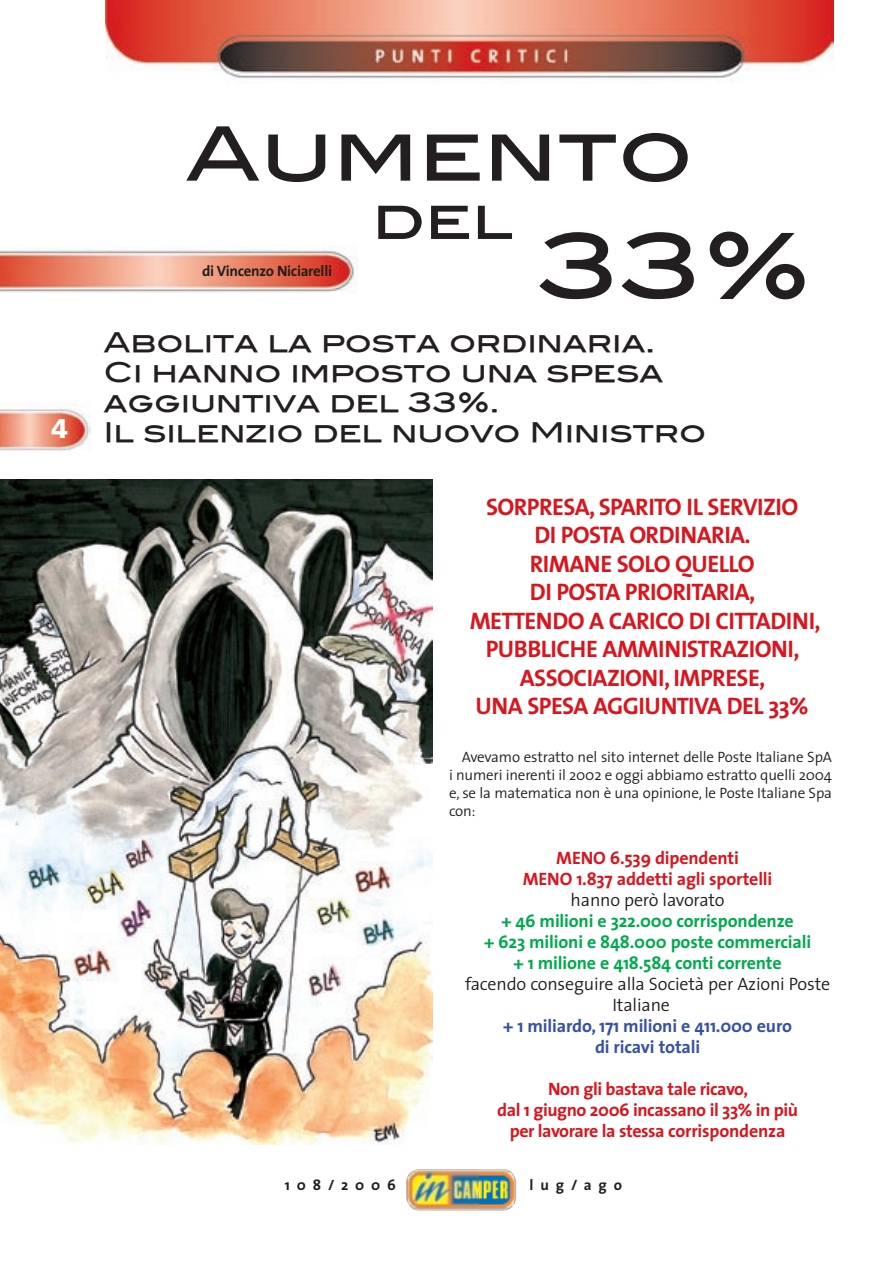
<style>
.page{position:relative;width:893px;height:1263px;background:#fff}
.page>*{position:absolute;margin:0;border:0;box-sizing:border-box;transform-origin:0 0}
.t1{font:90px "Blair Md ITCTT Medium";color:#231f20;scale:1.06 1}
.t2{font:75px "Blair Md ITCTT Medium";color:#231f20;scale:1.06 1}
.t3{font:54px "Blair Md ITCTT Medium";color:#231f20;scale:1.06 1}
.t4{font:27px/30px "Blair Md ITCTT Medium";letter-spacing:-.01em;color:#231f20;scale:1.06 1}
.t5{font:900 27px "Frutiger";color:#fff}
.t6{font:700 24px/28.5px "The Sans";letter-spacing:-.025em;color:#d7171f;text-align:center}
.t7{font:700 18px/21px "The Sans";letter-spacing:-.025em;color:#d7171f;text-align:center}
.t8{font:700 18px/21px "The Sans";letter-spacing:-.01em;color:#00ab4d;text-align:center}
.t9{font:300 18px/21px "The Sans";letter-spacing:-.01em;color:#231f20}
.t10{font:700 18px/21px "The Sans";letter-spacing:-.01em;color:#3752a3;text-align:center}
.t11{font:300 15px/18px "The Sans";letter-spacing:-.01em;color:#231f20;text-align:justify}
.t12{font:700 15px "The Sans";letter-spacing:-.02em;color:#231f20}
</style>
<div class="page">
<img style="left:406px;top:1169px;width:110px;height:42px">
<img style="left:106px;top:0;width:727px;height:82px">
<img style="left:0;top:405px;width:90px;height:46px">
<img style="left:0;top:249px;width:358px;height:44px">
<img style="left:0;top:480px;width:432px;height:664px">
<p class="t5" style="left:52px;top:412px;width:18px">4</p>
<h2 class="t2" style="left:185px;top:108px;width:481px">Aumento</h2>
<p class="t12" style="left:202px;top:259px;width:131px">di Vincenzo Niciarelli</p>
<h3 class="t3" style="left:372px;top:187px;width:135px">del</h3>
<h1 class="t1" style="left:538px;top:211px;width:260px">33%</h1>
<p class="t4" style="left:104px;top:328px;width:570px">Abolita la posta ordinaria.<br>Ci hanno imposto una spesa aggiuntiva del 33%.<br>Il silenzio del nuovo Ministro</p>
<p class="t6" style="left:470px;top:492px;width:353px">SORPRESA, SPARITO IL SERVIZIO<br>DI POSTA ORDINARIA.<br>RIMANE SOLO QUELLO<br>DI POSTA PRIORITARIA,<br>METTENDO A CARICO DI CITTADINI,<br>PUBBLICHE AMMINISTRAZIONI,<br>ASSOCIAZIONI, IMPRESE,<br>UNA SPESA AGGIUNTIVA DEL 33%</p>
<p class="t11" style="left:449px;top:747px;width:384px;text-indent:13px">Avevamo estratto nel sito internet delle Poste Italiane SpA i numeri inerenti il 2002 e oggi abbiamo estratto quelli 2004 e, se la matematica non è una opinione, le Poste Italiane Spa con:</p>
<p class="t7" style="left:523px;top:847px;width:251px">MENO 6.539 dipendenti<br>MENO 1.837 addetti agli sportelli</p>
<p class="t9" style="left:571px;top:889px;width:155px">hanno però lavorato</p>
<p class="t8" style="left:484px;top:910px;width:329px">+ 46 milioni e 322.000 corrispondenze<br>+ 623 milioni e 848.000 poste commerciali + 1 milione e 418.584 conti corrente</p>
<p class="t9" style="left:612px;top:973px;width:219px;text-indent:-147px">facendo conseguire alla Società per Azioni Poste<br>Italiane</p>
<p class="t10" style="left:503px;top:1015px;width:290px">+ 1 miliardo, 171 milioni e 411.000 euro di ricavi totali</p>
<p class="t7" style="left:497px;top:1078px;width:302px">Non gli bastava tale ricavo,<br>dal 1 giugno 2006 incassano il 33% in più per lavorare la stessa corrispondenza</p>
<p class="t12" style="left:285px;top:1172px;width:113px">108/2006</p>
<p class="t12" style="left:530px;top:1172px;width:94px">lug/ago</p>
</div>
